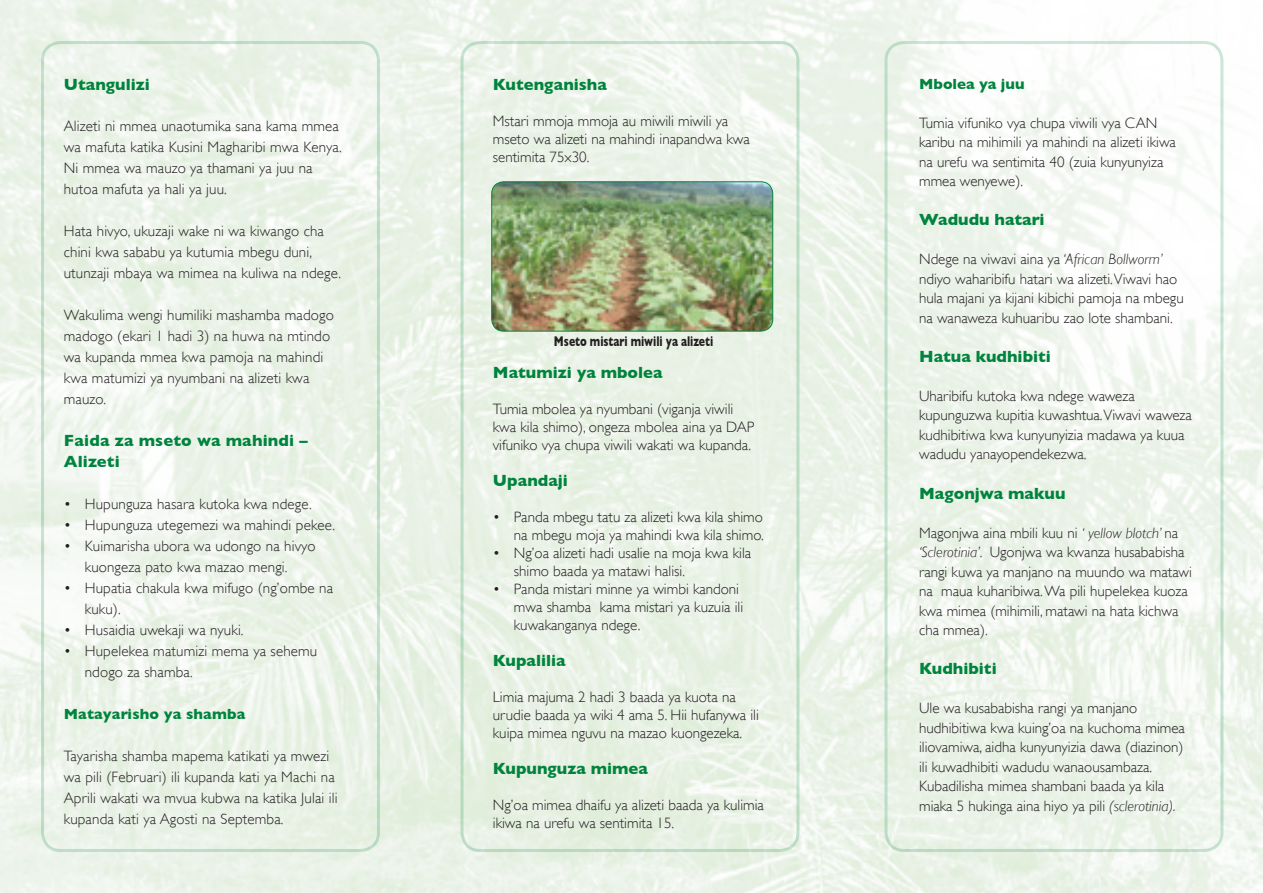
<style>
.page{position:relative;width:1263px;height:893px;background:#fff}
.page>*{position:absolute;margin:0;border:0;box-sizing:border-box;transform-origin:0 0}
.t1{font:700 16.5px/21px "Gill Sans";color:#00843d}
.t2{font:300 15px/19.5px "Gill Sans";color:#231f20}
.t3{font:700 15px "Gill Sans";letter-spacing:.01em;color:#00843d}
.t4{font:700 14.4px "Gill Sans";color:#231f20;scale:.73 1}
.s1{font-style:italic}
</style>
<div class="page">
<img style="left:0;top:0;width:1263px;height:893px">
<div style="left:41px;top:41px;width:339px;height:811px;border:3px solid #00843d;border-radius:18px"></div>
<div style="left:884px;top:41px;width:339px;height:811px;border:3px solid #00843d;border-radius:18px"></div>
<div style="left:460px;top:41px;width:339px;height:811px;border:3px solid #00843d;border-radius:18px"></div>
<img style="left:492px;top:182px;width:281px;height:149px">
<div style="left:491px;top:181px;width:282px;height:150px;border:1px solid #00843d;border-radius:12px"></div>
<p class="t1" style="left:64px;top:74px;width:88px">Utangulizi</p>
<p class="t2" style="left:64px;top:116px;width:279px;line-height:21px">Alizeti ni mmea unaotumika sana kama mmea wa mafuta katika Kusini Magharibi mwa Kenya.<br>Ni mmea wa mauzo ya thamani ya juu na hutoa mafuta ya hali ya juu.</p>
<p class="t2" style="left:64px;top:221px;width:279px;line-height:21px">Hata hivyo, ukuzaji wake ni wa kiwango cha chini kwa sababu ya kutumia mbegu duni, utunzaji mbaya wa mimea na kuliwa na ndege.</p>
<p class="t2" style="left:64px;top:305px;width:272px;line-height:21px">Wakulima wengi humiliki mashamba madogo madogo (ekari 1 hadi 3) na huwa na mtindo wa kupanda mmea kwa pamoja na mahindi kwa matumizi ya nyumbani na alizeti kwa mauzo.</p>
<p class="t1" style="left:64px;top:430px;width:246px">Faida za mseto wa mahindi –<br>Alizeti</p>
<p class="t2" style="left:64px;top:494px;width:249px">• Hupunguza hasara kutoka kwa ndege.</p>
<p class="t2" style="left:64px;top:515px;width:273px">• Hupunguza utegemezi wa mahindi pekee.</p>
<p class="t2" style="left:64px;top:536px;width:253px;line-height:21px;text-align:center">• Kuimarisha ubora wa udongo na hivyo kuongeza pato kwa mazao mengi.</p>
<p class="t2" style="left:85px;top:578px;width:250px;line-height:21px;text-indent:-21px">• Hupatia chakula kwa mifugo (ng’ombe na kuku).</p>
<p class="t2" style="left:64px;top:620px;width:181px">• Husaidia uwekaji wa nyuki.</p>
<p class="t2" style="left:85px;top:641px;width:234px;line-height:21px;text-indent:-21px">• Hupelekea matumizi mema ya sehemu ndogo za shamba.</p>
<p class="t3" style="left:64px;top:705px;width:183px">Matayarisho ya shamba</p>
<p class="t2" style="left:64px;top:746px;width:275px;line-height:21px">Tayarisha shamba mapema katikati ya mwezi wa pili (Februari) ili kupanda kati ya Machi na Aprili wakati wa mvua kubwa na katika Julai ili kupanda kati ya Agosti na Septemba.</p>
<p class="t1" style="left:493px;top:74px;width:115px">Kutenganisha</p>
<p class="t2" style="left:493px;top:112px;width:258px;line-height:18px">Mstari mmoja mmoja au miwili miwili ya mseto wa alizeti na mahindi inapandwa kwa sentimita 75x30.</p>
<p class="t4" style="left:554px;top:333px;width:220px">Mseto mistari miwili ya alizeti</p>
<p class="t1" style="left:493px;top:362px;width:171px">Matumizi ya mbolea</p>
<p class="t2" style="left:493px;top:400px;width:263px;line-height:18px">Tumia mbolea ya nyumbani (viganja viwili kwa kila shimo), ongeza mbolea aina ya DAP vifuniko vya chupa viwili wakati wa kupanda.</p>
<p class="t1" style="left:493px;top:470px;width:76px">Upandaji</p>
<p class="t2" style="left:493px;top:508px;width:272px;line-height:18px;text-align:right">• Panda mbegu tatu za alizeti kwa kila shimo na mbegu moja ya mahindi kwa kila shimo.</p>
<p class="t2" style="left:514px;top:544px;width:239px;line-height:18px;text-indent:-21px">• Ng’oa alizeti hadi usalie na moja kwa kila shimo baada ya matawi halisi.</p>
<p class="t2" style="left:514px;top:580px;width:231px;line-height:18px;text-indent:-21px">• Panda mistari minne ya wimbi kandoni mwa shamba kama mistari ya kuzuia ili kuwakanganya ndege.</p>
<p class="t1" style="left:493px;top:650px;width:74px">Kupalilia</p>
<p class="t2" style="left:493px;top:688px;width:267px;line-height:18px">Limia majuma 2 hadi 3 baada ya kuota na urudie baada ya wiki 4 ama 5. Hii hufanywa ili kuipa mimea nguvu na mazao kuongezeka.</p>
<p class="t1" style="left:493px;top:758px;width:156px">Kupunguza mimea</p>
<p class="t2" style="left:493px;top:796px;width:273px;line-height:18px">Ng’oa mimea dhaifu ya alizeti baada ya kulimia ikiwa na urefu wa sentimita 15.</p>
<p class="t3" style="left:919px;top:75px;width:107px">Mbolea ya juu</p>
<p class="t2" style="left:919px;top:113px;width:258px">Tumia vifuniko vya chupa viwili vya CAN karibu na mihimili ya mahindi na alizeti ikiwa na urefu wa sentimita 40 (zuia kunyunyiza mmea wenyewe).</p>
<p class="t1" style="left:919px;top:209px;width:127px">Wadudu hatari</p>
<p class="t2" style="left:919px;top:250px;width:266px">Ndege na viwavi aina ya <span class="s1">‘African Bollworm’ </span>ndiyo waharibifu hatari wa alizeti.Viwavi hao hula majani ya kijani kibichi pamoja na mbegu na wanaweza kuhuaribu zao lote shambani.</p>
<p class="t1" style="left:919px;top:346px;width:133px">Hatua kudhibiti</p>
<p class="t2" style="left:919px;top:386px;width:274px">Uharibifu kutoka kwa ndege waweza kupunguzwa kupitia kuwashtua.Viwavi waweza kudhibitiwa kwa kunyunyizia madawa ya kuua wadudu yanayopendekezwa.</p>
<p class="t1" style="left:919px;top:482px;width:148px">Magonjwa makuu</p>
<p class="t2" style="left:919px;top:523px;width:274px">Magonjwa aina mbili kuu ni <span class="s1">‘ yellow blotch’</span> na <span class="s1">‘Sclerotinia’</span>. Ugonjwa wa kwanza husababisha rangi kuwa ya manjano na muundo wa matawi na maua kuharibiwa. Wa pili hupelekea kuoza kwa mimea (mihimili, matawi na hata kichwa cha mmea).</p>
<p class="t1" style="left:919px;top:658px;width:79px">Kudhibiti</p>
<p class="t2" style="left:919px;top:698px;width:267px">Ule wa kusababisha rangi ya manjano hudhibitiwa kwa kuing’oa na kuchoma mimea iliovamiwa, aidha kunyunyizia dawa (diazinon) ili kuwadhibiti wadudu wanaousambaza.<br>Kubadilisha mimea shambani baada ya kila miaka 5 hukinga aina hiyo ya pili <span class="s1">(sclerotinia).</span></p>
</div>
